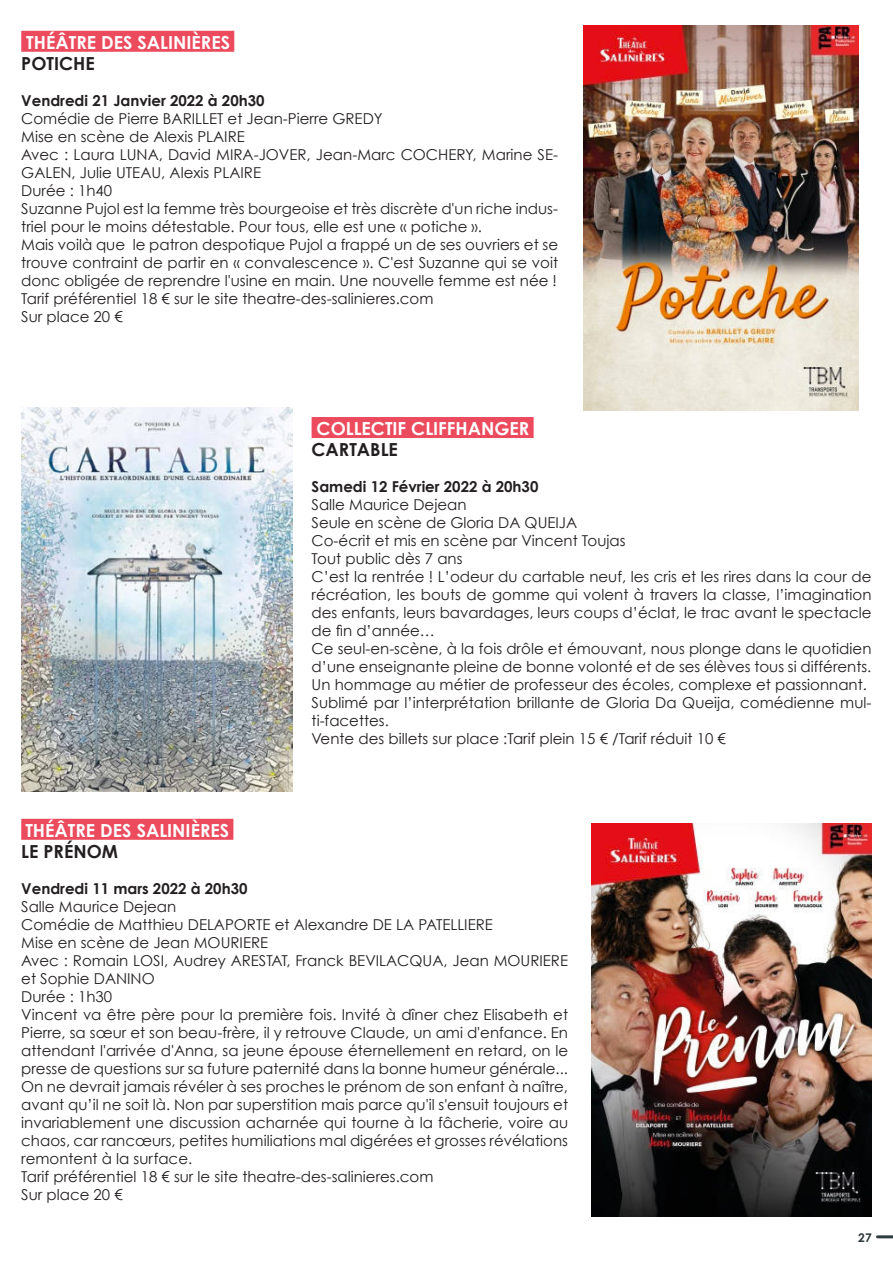
<style>
.page{position:relative;width:893px;height:1263px;background:#fff}
.page>*{position:absolute;margin:0;border:0;box-sizing:border-box;transform-origin:0 0}
.t1{font:700 18px "Century Gothic";color:#fff}
.t2{font:700 18px "Century Gothic";color:#231f20}
.t3{font:15px/18px "Century Gothic";color:#231f20}
.t4{font:700 15px "Century Gothic";color:#231f20}
.t5{font:700 12px "Century Gothic";color:#303b3d}
</style>
<div class="page">
<hr style="left:877px;top:1235px;width:16px;height:3px;background:#303b3d">
<div style="left:21px;top:31px;width:213px;height:21px;background:#ec4b5e"></div>
<div style="left:312px;top:417px;width:222px;height:21px;background:#ec4b5e"></div>
<div style="left:21px;top:819px;width:212px;height:21px;background:#ec4b5e"></div>
<img style="left:21px;top:407px;width:272px;height:384px">
<img style="left:592px;top:823px;width:279px;height:393px">
<img style="left:584px;top:25px;width:274px;height:386px">
<p class="t1" style="left:26px;top:34px;width:205px">THÉÂTRE DES SALINIÈRES</p>
<p class="t2" style="left:21px;top:55px;width:75px">POTICHE</p>
<p class="t4" style="left:21px;top:94px;width:245px">Vendredi 21 Janvier 2022 à 20h30</p>
<p class="t3" style="left:21px;top:110px;width:538px">Comédie de Pierre BARILLET et Jean-Pierre GREDY<br>Mise en scène de Alexis PLAIRE<br>Avec : Laura LUNA, David MIRA-JOVER, Jean-Marc COCHERY, Marine SE-GALEN, Julie UTEAU, Alexis PLAIRE<br>Durée : 1h40<br>Suzanne Pujol est la femme très bourgeoise et très discrète d'un riche indus&shy;triel pour le moins détestable. Pour tous, elle est une « potiche ».<br>Mais voilà que le patron despotique Pujol a frappé un de ses ouvriers et se trouve contraint de partir en « convalescence ». C'est Suzanne qui se voit donc obligée de reprendre l'usine en main. Une nouvelle femme est née !<br>Tarif préférentiel 18 € sur le site theatre-des-salinieres.com<br>Sur place 20 €</p>
<p class="t1" style="left:317px;top:420px;width:214px">COLLECTIF CLIFFHANGER</p>
<p class="t2" style="left:312px;top:442px;width:88px">CARTABLE</p>
<p class="t4" style="left:312px;top:480px;width:228px">Samedi 12 Février 2022 à 20h30</p>
<p class="t3" style="left:312px;top:496px;width:561px">Salle Maurice Dejean<br>Seule en scène de Gloria DA QUEIJA<br>Co-écrit et mis en scène par Vincent Toujas<br>Tout public dès 7 ans<br>C’est la rentrée ! L’odeur du cartable neuf, les cris et les rires dans la cour de récréation, les bouts de gomme qui volent à travers la classe, l’imagination des enfants, leurs bavardages, leurs coups d’éclat, le trac avant le spectacle de fin d’année…<br>Ce seul-en-scène, à la fois drôle et émouvant, nous plonge dans le quotidien d’une enseignante pleine de bonne volonté et de ses élèves tous si différents.<br>Un hommage au métier de professeur des écoles, complexe et passionnant.<br>Sublimé par l’interprétation brillante de Gloria Da Queija, comédienne mul&shy;ti-facettes.<br>Vente des billets sur place :Tarif plein 15 € /Tarif réduit 10 €</p>
<p class="t1" style="left:25px;top:822px;width:205px">THÉÂTRE DES SALINIÈRES</p>
<p class="t2" style="left:21px;top:843px;width:98px">LE PRÉNOM</p>
<p class="t4" style="left:21px;top:882px;width:228px">Vendredi 11 mars 2022 à 20h30</p>
<p class="t3" style="left:21px;top:897px;width:548px">Salle Maurice Dejean<br>Comédie de Matthieu DELAPORTE et Alexandre DE LA PATELLIERE<br>Mise en scène de Jean MOURIERE<br>Avec : Romain LOSI, Audrey ARESTAT, Franck BEVILACQUA, Jean MOURIERE et Sophie DANINO<br>Durée : 1h30<br>Vincent va être père pour la première fois. Invité à dîner chez Elisabeth et Pierre, sa sœur et son beau-frère, il y retrouve Claude, un ami d'enfance. En attendant l'arrivée d'Anna, sa jeune épouse éternellement en retard, on le presse de questions sur sa future paternité dans la bonne humeur générale...<br>On ne devrait jamais révéler à ses proches le prénom de son enfant à naître, avant qu’il ne soit là. Non par superstition mais parce qu'il s'ensuit toujours et invariablement une discussion acharnée qui tourne à la fâcherie, voire au chaos, car rancœurs, petites humiliations mal digérées et grosses révélations remontent à la surface.<br>Tarif préférentiel 18 € sur le site theatre-des-salinieres.com<br>Sur place 20 €</p>
<p class="t5" style="left:858px;top:1232px;width:15px">27</p>
</div>
